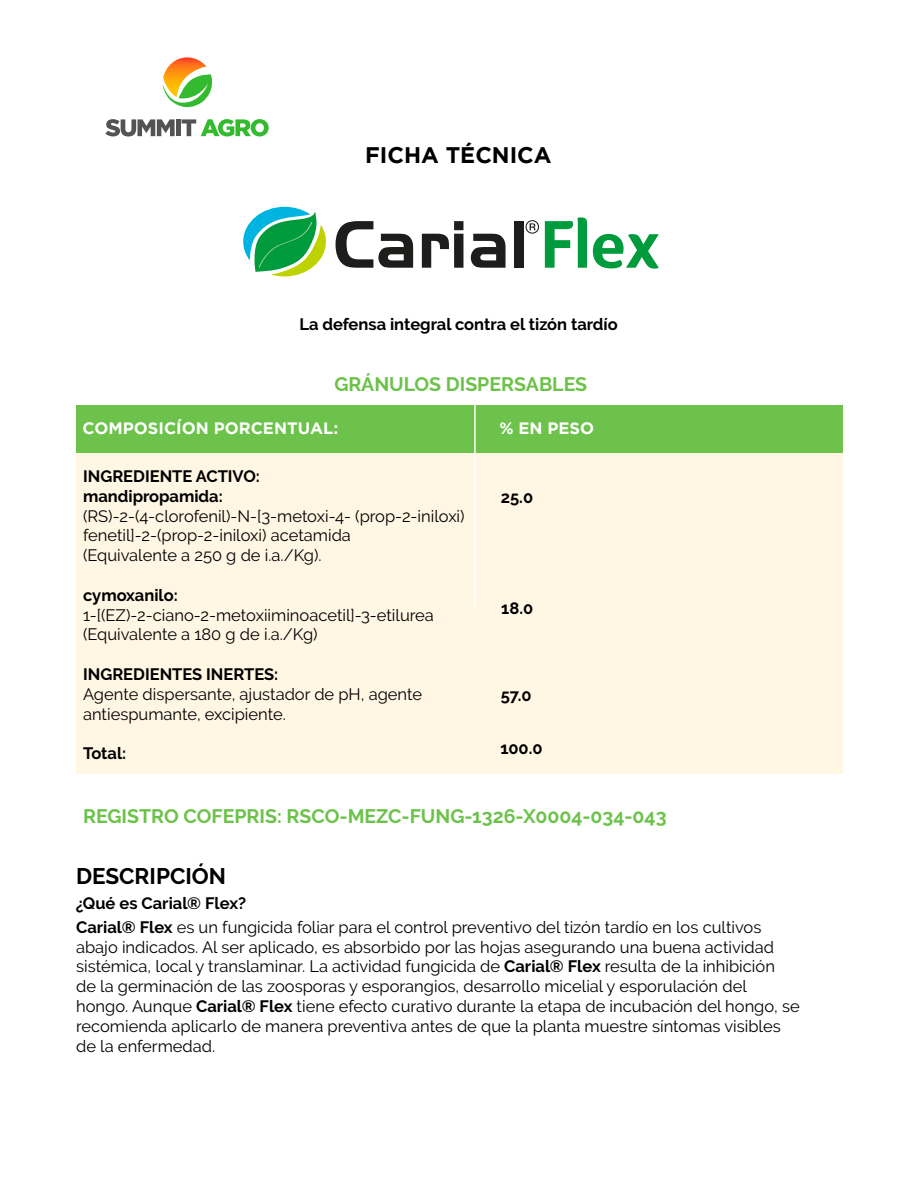
<style>
.page{position:relative;width:918px;height:1188px;background:#fff}
.page>*{position:absolute;margin:0;border:0;box-sizing:border-box;transform-origin:0 0}
.t1{font:700 22.5px "Gotham";color:#000}
.t2{font:700 22.5px "Raleway";color:#000}
.t3{font:700 19.5px "Raleway";color:#6cc24a}
.t4{font:16.5px/19.8px "Raleway";color:#000}
.t5{font:700 16.5px/19.8px "Raleway";color:#000}
.t6{font:700 16.5px "Gotham";color:#fff}
.s1{font-weight:700}
</style>
<div class="page">
<div style="left:76px;top:453px;width:766px;height:321px;background:#fff6e4"></div>
<div style="left:76px;top:405px;width:766px;height:48px;background:#6cc24a"></div>
<svg style="left:163px;top:57px;width:49px;height:51px"></svg>
<svg style="left:105px;top:119px;width:70px;height:17px"></svg>
<div style="left:176px;top:119px;width:5px;height:17px;background:#535354"></div>
<svg style="left:182px;top:119px;width:87px;height:18px"></svg>
<hr style="left:474px;top:405px;width:2px;height:203px;background:#fff">
<svg style="left:336px;top:221px;width:77px;height:47px"></svg>
<svg style="left:422px;top:221px;width:41px;height:47px"></svg>
<svg style="left:471px;top:234px;width:35px;height:34px"></svg>
<div style="left:514px;top:221px;width:10px;height:47px;background:#1d1d1b"></div>
<svg style="left:545px;top:217px;width:42px;height:51px"></svg>
<svg style="left:593px;top:234px;width:66px;height:35px"></svg>
<svg style="left:243px;top:207px;width:83px;height:69px"></svg>
<svg style="left:526px;top:220px;width:13px;height:14px"></svg>
<h1 class="t1" style="left:365px;top:142px;width:188px">FICHA TÉCNICA</h1>
<p class="t5" style="left:299px;top:314px;width:320px">La defensa integral contra el tizón tardío</p>
<p class="t3" style="left:334px;top:373px;width:254px">GRÁNULOS DISPERSABLES</p>
<p class="t6" style="left:82px;top:419px;width:257px">COMPOSICÍON PORCENTUAL:</p>
<p class="t6" style="left:499px;top:419px;width:96px">% EN PESO</p>
<p class="t5" style="left:83px;top:466px;width:178px">INGREDIENTE ACTIVO: mandipropamida:</p>
<p class="t4" style="left:83px;top:506px;width:383px">(RS)-2-(4-clorofenil)-N-[3-metoxi-4- (prop-2-iniloxi) fenetil]-2-(prop-2-iniloxi) acetamida<br>(Equivalente a 250 g de i.a./Kg).</p>
<p class="t5" style="left:83px;top:585px;width:96px">cymoxanilo:</p>
<p class="t4" style="left:83px;top:605px;width:352px">1-[(EZ)-2-ciano-2-metoxiiminoacetil]-3-etilurea (Equivalente a 180 g de i.a./Kg)</p>
<p class="t5" style="left:83px;top:664px;width:197px">INGREDIENTES INERTES:</p>
<p class="t4" style="left:83px;top:684px;width:341px">Agente dispersante, ajustador de pH, agente antiespumante, excipiente.</p>
<p class="t5" style="left:83px;top:744px;width:45px">Total:</p>
<p class="t5" style="left:501px;top:488px;width:34px">25.0</p>
<p class="t5" style="left:501px;top:598px;width:33px">18.0</p>
<p class="t5" style="left:501px;top:686px;width:32px">57.0</p>
<p class="t5" style="left:500px;top:739px;width:44px">100.0</p>
<p class="t3" style="left:83px;top:805px;width:585px">REGISTRO COFEPRIS: RSCO-MEZC-FUNG-1326-X0004-034-043</p>
<h1 class="t2" style="left:76px;top:863px;width:151px">DESCRIPCIÓN</h1>
<p class="t5" style="left:76px;top:894px;width:172px">¿Qué es Carial® Flex?</p>
<p class="t4" style="left:76px;top:917px;width:725px"><span class="s1">Carial® Flex</span> es un fungicida foliar para el control preventivo del tizón tardío en los cultivos abajo indicados. Al ser aplicado, es absorbido por las hojas asegurando una buena actividad sistémica, local y translaminar. La actividad fungicida de <span class="s1">Carial® Flex</span> resulta de la inhibición<br>de la germinación de las zoosporas y esporangios, desarrollo micelial y esporulación del hongo. Aunque <span class="s1">Carial® Flex</span> tiene efecto curativo durante la etapa de incubación del hongo, se recomienda aplicarlo de manera preventiva antes de que la planta muestre síntomas visibles de la enfermedad.</p>
</div>
